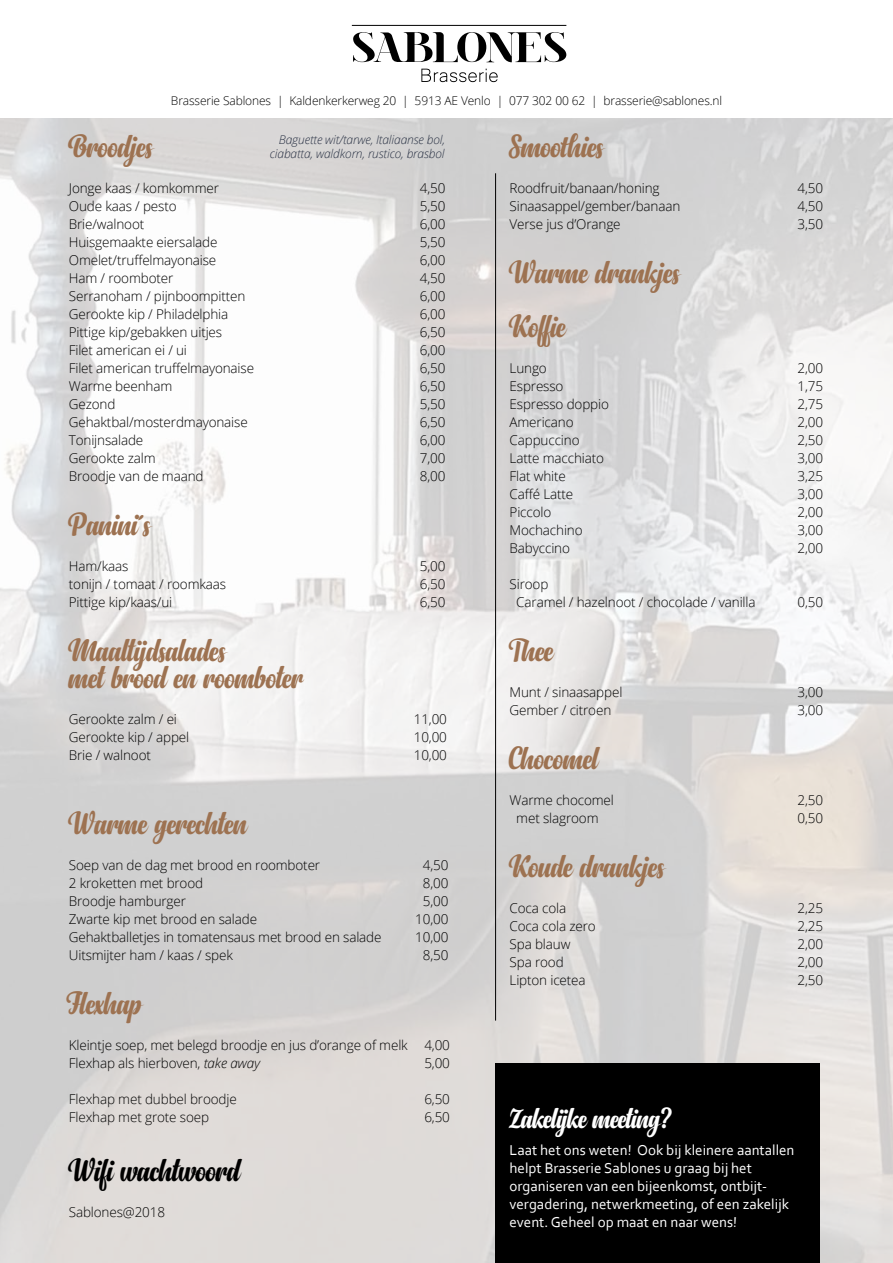
<style>
.page{position:relative;width:893px;height:1263px;background:#fff}
.page>*{position:absolute;margin:0;border:0;box-sizing:border-box;transform-origin:0 0}
.t1{font:33px/27px "Anydore";letter-spacing:-.02em;color:#9d7251}
.t2{font:33px "Anydore";letter-spacing:-.02em;color:#000}
.t3{font:30px "Anydore";letter-spacing:-.03em;color:#fff}
.t4{font:15px/18px "Corbel";color:#fff}
.t5{font:300 13.5px/18px "Open Sans";letter-spacing:-.01em;color:#000}
.t6{font:300 12px "Open Sans";letter-spacing:-.01em;color:#000}
.t7{font:italic 300 12px/14.4px "Open Sans";letter-spacing:-.01em;color:#2b3345;text-align:right}
.s1{font-style:italic}
</style>
<div class="page">
<img style="left:0;top:119px;width:893px;height:1144px">
<div style="left:495px;top:1063px;width:325px;height:200px;background:#000"></div>
<hr style="left:495px;top:173px;width:1px;height:847px;background:#000">
<svg style="left:353px;top:32px;width:213px;height:30px"></svg>
<hr style="left:352px;top:25px;width:214px;height:1px;background:#000">
<svg style="left:421px;top:69px;width:77px;height:13px"></svg>
<p class="t6" style="left:171px;top:93px;width:553px">Brasserie Sablones | Kaldenkerkerweg 20 | 5913 AE Venlo | 077 302 00 62 | brasserie@sablones.nl</p>
<p class="t7" style="left:270px;top:132px;width:177px">Baguette wit/tarwe, Italiaanse bol, ciabatta, waldkorn, rustico, brasbol</p>
<h1 class="t1" style="left:510px;top:132px;width:96px">Smoothies</h1>
<p class="t5" style="left:510px;top:178px;width:151px">Roodfruit/banaan/honing</p>
<p class="t5" style="left:797px;top:178px;width:27px">4,50</p>
<p class="t5" style="left:510px;top:196px;width:172px">Sinaasappel/gember/banaan</p>
<p class="t5" style="left:797px;top:196px;width:27px">4,50</p>
<p class="t5" style="left:510px;top:214px;width:113px">Verse jus d’Orange</p>
<p class="t5" style="left:797px;top:214px;width:27px">3,50</p>
<h1 class="t1" style="left:510px;top:244px;width:172px;line-height:54px">Warme drankjes<br>Koffie</h1>
<p class="t5" style="left:510px;top:358px;width:39px">Lungo</p>
<p class="t5" style="left:797px;top:358px;width:27px">2,00</p>
<p class="t5" style="left:510px;top:376px;width:55px">Espresso</p>
<p class="t5" style="left:798px;top:376px;width:27px">1,75</p>
<p class="t5" style="left:510px;top:394px;width:101px">Espresso doppio</p>
<p class="t5" style="left:797px;top:394px;width:27px">2,75</p>
<p class="t5" style="left:510px;top:412px;width:65px">Americano</p>
<p class="t5" style="left:797px;top:412px;width:27px">2,00</p>
<p class="t5" style="left:510px;top:430px;width:71px">Cappuccino</p>
<p class="t5" style="left:797px;top:430px;width:27px">2,50</p>
<p class="t5" style="left:510px;top:448px;width:96px">Latte macchiato</p>
<p class="t5" style="left:797px;top:448px;width:27px">3,00</p>
<p class="t5" style="left:510px;top:466px;width:58px">Flat white</p>
<p class="t5" style="left:797px;top:466px;width:27px">3,25</p>
<p class="t5" style="left:510px;top:484px;width:65px">Caffé Latte</p>
<p class="t5" style="left:797px;top:484px;width:27px">3,00</p>
<p class="t5" style="left:510px;top:502px;width:43px">Piccolo</p>
<p class="t5" style="left:797px;top:502px;width:27px">2,00</p>
<p class="t5" style="left:510px;top:520px;width:75px">Mochachino</p>
<p class="t5" style="left:798px;top:520px;width:27px">3,00</p>
<p class="t5" style="left:510px;top:538px;width:62px">Babyccino</p>
<p class="t5" style="left:797px;top:538px;width:27px">2,00</p>
<p class="t5" style="left:516px;top:574px;width:241px;text-indent:-7px">Siroop<br>Caramel / hazelnoot / chocolade / vanilla</p>
<h1 class="t1" style="left:69px;top:132px;width:86px">Broodjes</h1>
<p class="t5" style="left:69px;top:179px;width:152px">Jonge kaas / komkommer</p>
<p class="t5" style="left:420px;top:179px;width:27px">4,50</p>
<p class="t5" style="left:69px;top:197px;width:109px">Oude kaas / pesto</p>
<p class="t5" style="left:420px;top:197px;width:27px">5,50</p>
<p class="t5" style="left:69px;top:215px;width:77px">Brie/walnoot</p>
<p class="t5" style="left:420px;top:215px;width:27px">6,00</p>
<p class="t5" style="left:69px;top:233px;width:150px">Huisgemaakte eiersalade</p>
<p class="t5" style="left:420px;top:233px;width:27px">5,50</p>
<p class="t5" style="left:69px;top:251px;width:149px">Omelet/truffelmayonaise</p>
<p class="t5" style="left:420px;top:251px;width:27px">6,00</p>
<p class="t5" style="left:69px;top:269px;width:106px">Ham / roomboter</p>
<p class="t5" style="left:420px;top:269px;width:27px">4,50</p>
<p class="t5" style="left:69px;top:287px;width:178px">Serranoham / pijnboompitten</p>
<p class="t5" style="left:420px;top:287px;width:27px">6,00</p>
<p class="t5" style="left:69px;top:304px;width:161px">Gerookte kip / Philadelphia</p>
<p class="t5" style="left:420px;top:304px;width:27px">6,00</p>
<p class="t5" style="left:69px;top:322px;width:155px">Pittige kip/gebakken uitjes</p>
<p class="t5" style="left:420px;top:322px;width:27px">6,50</p>
<p class="t5" style="left:69px;top:340px;width:120px">Filet american ei / ui</p>
<p class="t5" style="left:420px;top:340px;width:27px">6,00</p>
<p class="t5" style="left:69px;top:358px;width:187px">Filet american truffelmayonaise</p>
<p class="t5" style="left:420px;top:358px;width:27px">6,50</p>
<p class="t5" style="left:69px;top:376px;width:105px">Warme beenham</p>
<p class="t5" style="left:420px;top:376px;width:27px">6,50</p>
<p class="t5" style="left:69px;top:394px;width:48px">Gezond</p>
<p class="t5" style="left:420px;top:394px;width:27px">5,50</p>
<p class="t5" style="left:69px;top:412px;width:180px">Gehaktbal/mosterdmayonaise</p>
<p class="t5" style="left:420px;top:412px;width:27px">6,50</p>
<p class="t5" style="left:69px;top:430px;width:76px">Tonijnsalade</p>
<p class="t5" style="left:420px;top:430px;width:27px">6,00</p>
<p class="t5" style="left:69px;top:448px;width:88px">Gerookte zalm</p>
<p class="t5" style="left:420px;top:448px;width:27px">7,00</p>
<p class="t5" style="left:69px;top:466px;width:136px">Broodje van de maand</p>
<p class="t5" style="left:420px;top:466px;width:27px">8,00</p>
<h1 class="t1" style="left:69px;top:510px;width:84px">Panini´s</h1>
<p class="t5" style="left:69px;top:557px;width:61px">Ham/kaas</p>
<p class="t5" style="left:420px;top:557px;width:27px">5,00</p>
<p class="t5" style="left:69px;top:575px;width:159px">tonijn / tomaat / roomkaas</p>
<p class="t5" style="left:420px;top:575px;width:27px">6,50</p>
<p class="t5" style="left:69px;top:593px;width:105px">Pittige kip/kaas/ui</p>
<p class="t5" style="left:420px;top:593px;width:27px">6,50</p>
<h1 class="t1" style="left:69px;top:636px;width:236px">Maaltijdsalades<br>met brood en roomboter</h1>
<p class="t5" style="left:69px;top:710px;width:110px">Gerookte zalm / ei</p>
<p class="t5" style="left:414px;top:710px;width:35px">11,00</p>
<p class="t5" style="left:69px;top:728px;width:122px">Gerookte kip / appel</p>
<p class="t5" style="left:414px;top:728px;width:35px">10,00</p>
<p class="t5" style="left:69px;top:746px;width:84px">Brie / walnoot</p>
<p class="t5" style="left:414px;top:746px;width:35px">10,00</p>
<p class="t5" style="left:797px;top:592px;width:27px">0,50</p>
<h1 class="t1" style="left:510px;top:636px;width:46px">Thee</h1>
<p class="t5" style="left:510px;top:682px;width:114px">Munt / sinaasappel</p>
<p class="t5" style="left:797px;top:682px;width:27px">3,00</p>
<p class="t5" style="left:510px;top:700px;width:103px">Gember / citroen</p>
<p class="t5" style="left:797px;top:700px;width:27px">3,00</p>
<h1 class="t1" style="left:510px;top:744px;width:91px">Chocomel</h1>
<p class="t5" style="left:510px;top:790px;width:106px">Warme chocomel</p>
<p class="t5" style="left:797px;top:790px;width:27px">2,50</p>
<p class="t5" style="left:516px;top:808px;width:84px">met slagroom</p>
<p class="t5" style="left:797px;top:808px;width:27px">0,50</p>
<h1 class="t1" style="left:510px;top:852px;width:157px">Koude drankjes</h1>
<p class="t5" style="left:510px;top:898px;width:58px">Coca cola</p>
<p class="t5" style="left:797px;top:898px;width:27px">2,25</p>
<p class="t5" style="left:510px;top:916px;width:88px">Coca cola zero</p>
<p class="t5" style="left:797px;top:916px;width:27px">2,25</p>
<p class="t5" style="left:510px;top:934px;width:62px">Spa blauw</p>
<p class="t5" style="left:797px;top:934px;width:27px">2,00</p>
<p class="t5" style="left:510px;top:952px;width:56px">Spa rood</p>
<p class="t5" style="left:797px;top:952px;width:27px">2,00</p>
<p class="t5" style="left:510px;top:970px;width:78px">Lipton icetea</p>
<p class="t5" style="left:797px;top:970px;width:27px">2,50</p>
<h1 class="t1" style="left:69px;top:809px;width:180px">Warme gerechten</h1>
<p class="t5" style="left:69px;top:856px;width:253px">Soep van de dag met brood en roomboter</p>
<p class="t5" style="left:423px;top:856px;width:27px">4,50</p>
<p class="t5" style="left:69px;top:874px;width:136px">2 kroketten met brood</p>
<p class="t5" style="left:423px;top:874px;width:27px">8,00</p>
<p class="t5" style="left:69px;top:892px;width:119px">Broodje hamburger</p>
<p class="t5" style="left:423px;top:892px;width:27px">5,00</p>
<p class="t5" style="left:69px;top:910px;width:190px">Zwarte kip met brood en salade</p>
<p class="t5" style="left:415px;top:910px;width:35px">10,00</p>
<p class="t5" style="left:69px;top:928px;width:314px">Gehaktballetjes in tomatensaus met brood en salade</p>
<p class="t5" style="left:415px;top:928px;width:35px">10,00</p>
<p class="t5" style="left:69px;top:946px;width:165px">Uitsmijter ham / kaas / spek</p>
<p class="t5" style="left:423px;top:946px;width:27px">8,50</p>
<h1 class="t1" style="left:69px;top:989px;width:75px">Flexhap</h1>
<p class="t5" style="left:69px;top:1036px;width:383px">Kleintje soep, met belegd broodje en jus d’orange of melk 4,00<br>Flexhap als hierboven, <span class="s1">take away</span></p>
<p class="t5" style="left:424px;top:1054px;width:27px">5,00</p>
<p class="t5" style="left:69px;top:1090px;width:169px">Flexhap met dubbel broodje</p>
<p class="t5" style="left:424px;top:1090px;width:27px">6,50</p>
<p class="t5" style="left:69px;top:1108px;width:142px">Flexhap met grote soep</p>
<p class="t5" style="left:424px;top:1108px;width:27px">6,50</p>
<h1 class="t2" style="left:69px;top:1150px;width:173px">Wifi wachtwoord</h1>
<p class="t5" style="left:69px;top:1202px;width:98px">Sablones@2018</p>
<h2 class="t3" style="left:510px;top:1100px;width:163px">Zakelijke meeting?</h2>
<p class="t4" style="left:510px;top:1140px;width:286px">Laat het ons weten! Ook bij kleinere aantallen helpt Brasserie Sablones u graag bij het organiseren van een bijeenkomst, ontbijt&shy;vergadering, netwerkmeeting, of een zakelijk event. Geheel op maat en naar wens!</p>
</div>
